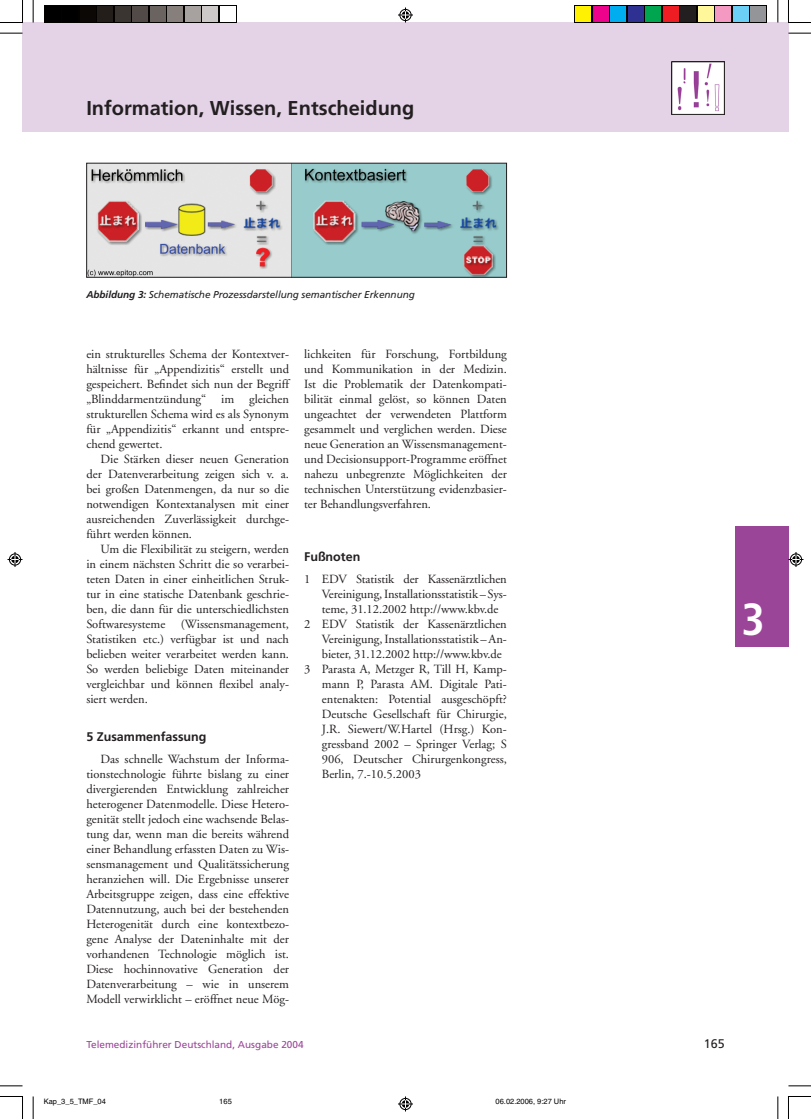
<style>
.page{position:relative;width:811px;height:1119px;background:#fff}
.page>*{position:absolute;margin:0;border:0;box-sizing:border-box;transform-origin:0 0}
.t1{font:700 condensed 45px "Frutiger";color:#fff}
.t2{font:700 20px "Frutiger";color:#231f20}
.t3{font:12.5px/15px "Adobe Garamond";color:#231f20;text-align:justify}
.t4{font:700 12.5px "Frutiger";color:#231f20}
.t5{font:12.5px "Frutiger";color:#231f20}
.t6{font:italic 10px "Frutiger";letter-spacing:-.005em;color:#231f20}
.t7{font:10px "Frutiger";color:#9b4599}
.t8{font:7.5px "Helvetica";color:#000}
.s1{font-weight:700}
</style>
<div class="page">
<div style="left:22px;top:23px;width:11px;height:109px;background:#e4d3e7"></div>
<div style="left:33px;top:23px;width:755px;height:109px;background:#e4d3e7"></div>
<div style="left:735px;top:526px;width:53px;height:120px;background:#9b4599"></div>
<img style="left:671px;top:61px;width:53px;height:54px">
<img style="left:88px;top:165px;width:416px;height:111px">
<div style="left:86px;top:163px;width:420px;height:115px;border:1px solid #231f20"></div>
<svg style="left:44px;top:5px;width:192px;height:18px"></svg>
<div style="left:45px;top:6px;width:15px;height:15px;background:#000"></div>
<div style="left:63px;top:6px;width:15px;height:15px;background:#000"></div>
<div style="left:80px;top:6px;width:15px;height:15px;background:#0c0806"></div>
<div style="left:98px;top:6px;width:15px;height:15px;background:#241e1b"></div>
<div style="left:115px;top:6px;width:15px;height:15px;background:#3b3532"></div>
<div style="left:133px;top:6px;width:15px;height:15px;background:#524a47"></div>
<div style="left:150px;top:6px;width:15px;height:15px;background:#6b6360"></div>
<div style="left:168px;top:6px;width:15px;height:15px;background:#867f7c"></div>
<div style="left:185px;top:6px;width:15px;height:15px;background:#a7a2a0"></div>
<div style="left:203px;top:6px;width:15px;height:15px;background:#cdc9c8"></div>
<div style="left:220px;top:6px;width:15px;height:15px;background:#fff"></div>
<svg style="left:574px;top:5px;width:193px;height:18px"></svg>
<div style="left:575px;top:6px;width:15px;height:15px;background:#fff101"></div>
<div style="left:593px;top:6px;width:15px;height:15px;background:#ed028c"></div>
<div style="left:610px;top:6px;width:15px;height:15px;background:#00aeef"></div>
<div style="left:628px;top:6px;width:15px;height:15px;background:#2e3092"></div>
<div style="left:645px;top:6px;width:15px;height:15px;background:#00a54f"></div>
<div style="left:663px;top:6px;width:15px;height:15px;background:#ee1d23"></div>
<div style="left:680px;top:6px;width:15px;height:15px;background:#231f20"></div>
<div style="left:698px;top:6px;width:15px;height:15px;background:#fff79a"></div>
<div style="left:715px;top:6px;width:15px;height:15px;background:#f499c2"></div>
<div style="left:733px;top:6px;width:15px;height:15px;background:#6bcff6"></div>
<div style="left:750px;top:6px;width:15px;height:15px;background:#939598"></div>
<svg style="left:33px;top:0;width:1px;height:23px"></svg>
<svg style="left:0;top:33px;width:22px;height:1px"></svg>
<svg style="left:777px;top:0;width:1px;height:23px"></svg>
<svg style="left:788px;top:33px;width:22px;height:1px"></svg>
<svg style="left:33px;top:1096px;width:1px;height:23px"></svg>
<svg style="left:0;top:1085px;width:22px;height:1px"></svg>
<svg style="left:777px;top:1096px;width:1px;height:23px"></svg>
<svg style="left:788px;top:1085px;width:22px;height:1px"></svg>
<svg style="left:0;top:0;width:23px;height:23px"></svg>
<svg style="left:788px;top:0;width:22px;height:23px"></svg>
<svg style="left:0;top:1096px;width:23px;height:23px"></svg>
<svg style="left:788px;top:1096px;width:22px;height:23px"></svg>
<svg style="left:398px;top:8px;width:15px;height:15px"></svg>
<svg style="left:398px;top:1096px;width:15px;height:15px"></svg>
<svg style="left:8px;top:552px;width:14px;height:15px"></svg>
<svg style="left:788px;top:552px;width:15px;height:15px"></svg>
<h2 class="t2" style="left:86px;top:96px;width:329px">Information, Wissen, Entscheidung</h2>
<p class="t6" style="left:86px;top:288px;width:330px"><span class="s1">Abbildung 3:</span> Schematische Prozessdarstellung semantischer Erkennung</p>
<p class="t3" style="left:86px;top:347px;width:204px">ein strukturelles Schema der Kontextver&shy;hältnisse für „Appendizitis“ erstellt und gespeichert. Befindet sich nun der Begriff „Blinddarmentzündung“ im gleichen strukturellen Schema wird es als Synonym für „Appendizitis“ erkannt und entspre&shy;chend gewertet.</p>
<p class="t3" style="left:86px;top:452px;width:204px;text-indent:14px">Die Stärken dieser neuen Generation der Datenverarbeitung zeigen sich v. a. bei großen Datenmengen, da nur so die notwendigen Kontextanalysen mit einer ausreichenden Zuverlässigkeit durchge&shy;führt werden können.</p>
<p class="t3" style="left:86px;top:542px;width:204px;text-indent:14px">Um die Flexibilität zu steigern, werden in einem nächsten Schritt die so verarbei&shy;teten Daten in einer einheitlichen Struk&shy;tur in eine statische Datenbank geschrie&shy;ben, die dann für die unterschiedlichsten Softwaresysteme (Wissensmanagement, Statistiken etc.) verfügbar ist und nach belieben weiter verarbeitet werden kann.<br>So werden beliebige Daten miteinander vergleichbar und können flexibel analy&shy;siert werden.</p>
<p class="t4" style="left:86px;top:729px;width:122px">5 Zusammenfassung</p>
<p class="t3" style="left:86px;top:752px;width:204px;text-indent:14px">Das schnelle Wachstum der Informa&shy;tionstechnologie führte bislang zu einer divergierenden Entwicklung zahlreicher heterogener Datenmodelle. Diese Hetero&shy;genität stellt jedoch eine wachsende Belas&shy;tung dar, wenn man die bereits während einer Behandlung erfassten Daten zu Wis&shy;sensmanagement und Qualitätssicherung heranziehen will. Die Ergebnisse unserer Arbeitsgruppe zeigen, dass eine effektive Datennutzung, auch bei der bestehenden Heterogenität durch eine kontextbezo&shy;gene Analyse der Dateninhalte mit der vorhandenen Technologie möglich ist.<br>Diese hochinnovative Generation der Datenverarbeitung – wie in unserem Modell verwirklicht – eröffnet neue Mög-</p>
<p class="t3" style="left:304px;top:347px;width:204px">lichkeiten für Forschung, Fortbildung und Kommunikation in der Medizin.<br>Ist die Problematik der Datenkompati&shy;bilität einmal gelöst, so können Daten ungeachtet der verwendeten Plattform gesammelt und verglichen werden. Diese neue Generation an Wissensmanagement&shy;und Decisionsupport-Programme eröffnet nahezu unbegrenzte Möglichkeiten der technischen Unterstützung evidenzbasier&shy;ter Behandlungsverfahren.</p>
<p class="t4" style="left:304px;top:549px;width:58px">Fußnoten</p>
<p class="t3" style="left:304px;top:572px;width:204px">1 EDV Statistik der Kassenärztlichen</p>
<p class="t3" style="left:322px;top:587px;width:186px">Vereinigung, Installationsstatistik – Sys-</p>
<p class="t3" style="left:322px;top:602px;width:178px">teme, 31.12.2002 http://www.kbv.de</p>
<p class="t3" style="left:304px;top:617px;width:204px">2 EDV Statistik der Kassenärztlichen</p>
<p class="t3" style="left:322px;top:632px;width:186px">Vereinigung, Installationsstatistik – An-</p>
<p class="t3" style="left:322px;top:647px;width:181px">bieter, 31.12.2002 http://www.kbv.de</p>
<p class="t3" style="left:304px;top:662px;width:204px">3 Parasta A, Metzger R, Till H, Kamp-</p>
<p class="t3" style="left:322px;top:677px;width:186px">mann P, Parasta AM. Digitale Pati-</p>
<p class="t3" style="left:322px;top:692px;width:186px">entenakten: Potential ausgeschöpft?</p>
<p class="t3" style="left:322px;top:707px;width:186px">Deutsche Gesellschaft für Chirurgie,</p>
<p class="t3" style="left:322px;top:722px;width:186px">J.R. Siewert/W.Hartel (Hrsg.) Kon-</p>
<p class="t3" style="left:322px;top:737px;width:186px">gressband 2002 – Springer Verlag; S</p>
<p class="t3" style="left:322px;top:752px;width:186px">906, Deutscher Chirurgenkongress,</p>
<p class="t3" style="left:322px;top:767px;width:101px">Berlin, 7.-10.5.2003</p>
<p class="t7" style="left:86px;top:1038px;width:219px">Telemedizinführer Deutschland, Ausgabe 2004</p>
<p class="t5" style="left:703px;top:1036px;width:22px">165</p>
<p class="t8" style="left:44px;top:1097px;width:64px">Kap_3_5_TMF_04</p>
<p class="t8" style="left:219px;top:1097px;width:14px">165</p>
<p class="t8" style="left:495px;top:1097px;width:72px">06.02.2006, 9:27 Uhr</p>
<h1 class="t1" style="left:741px;top:592px;width:25px">3</h1>
</div>
